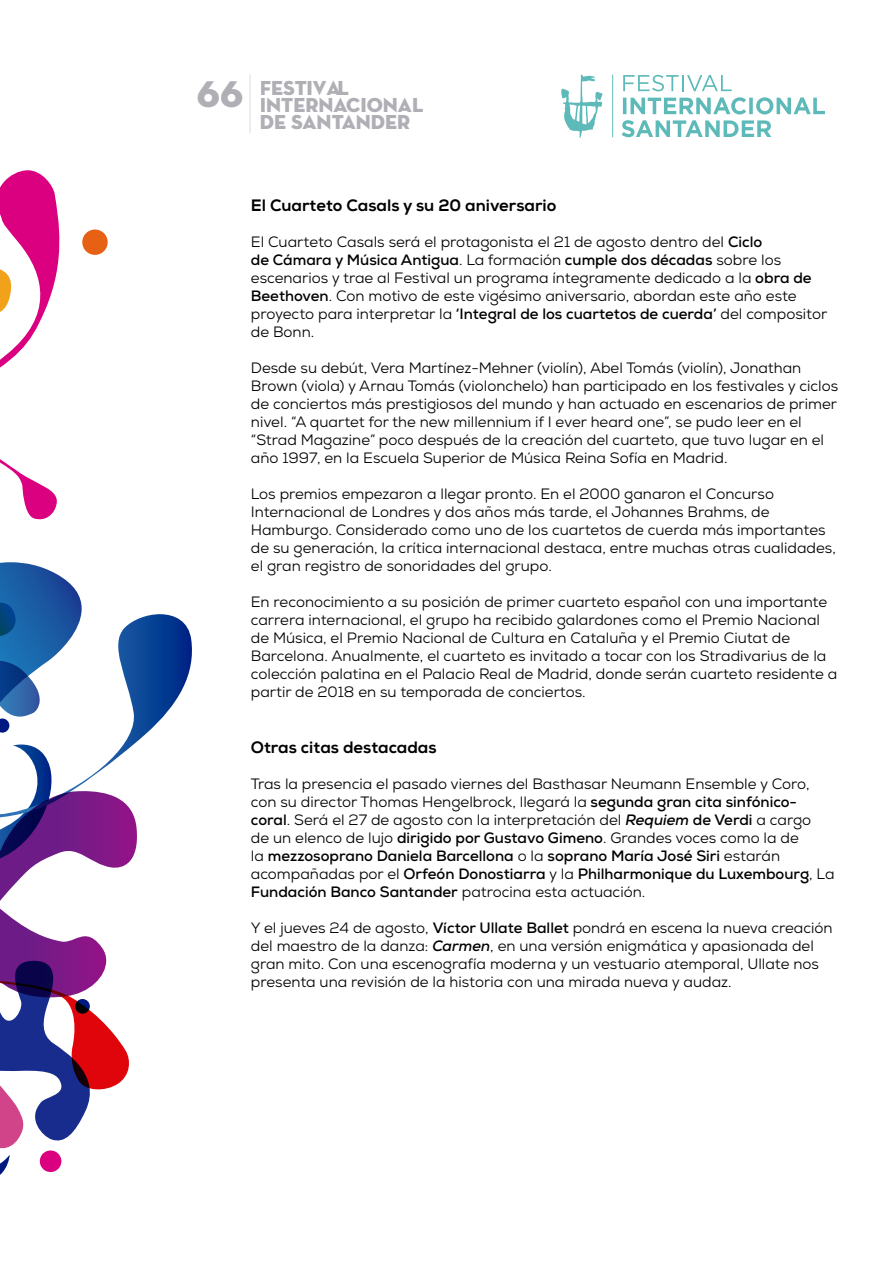
<style>
.page{position:relative;width:893px;height:1263px;background:#fff}
.page>*{position:absolute;margin:0;border:0;box-sizing:border-box;transform-origin:0 0}
.t1{font:37.8px "Neutra Disp Titling";color:#b0afb5}
.t2{font:20.7px/17.2px "Neutra Disp Titling";color:#b0afb5}
.t3{font:800 16.5px "Nexa";color:#000}
.t4{font:15px/18px "Nexa";color:#000}
.s1{font-weight:700}
.s2{font-weight:700;font-style:italic}
</style>
<div class="page">
<svg style="left:250px;top:74px;width:1px;height:59px"></svg>
<svg style="left:0;top:170px;width:192px;height:1005px"></svg>
<svg style="left:622px;top:120px;width:149px;height:17px"></svg>
<svg style="left:623px;top:97px;width:202px;height:17px"></svg>
<svg style="left:561px;top:75px;width:41px;height:63px"></svg>
<hr style="left:612px;top:75px;width:1px;height:62px;background:#5ebab9">
<svg style="left:623px;top:75px;width:109px;height:16px"></svg>
<h1 class="t1" style="left:197px;top:70px;width:48px">66</h1>
<h2 class="t2" style="left:260px;top:79px;width:165px">FESTIVAL<br>INTERNACIONAL<br>DE SANTANDER</h2>
<p class="t3" style="left:251px;top:195px;width:307px">El Cuarteto Casals y su 20 aniversario</p>
<p class="t4" style="left:251px;top:233px;width:578px">El Cuarteto Casals será el protagonista el 21 de agosto dentro del <span class="s1">Ciclo<br>de Cámara y Música Antigua</span>. La formación <span class="s1">cumple dos décadas</span> sobre los escenarios y trae al Festival un programa íntegramente dedicado a la <span class="s1">obra de Beethoven</span>. Con motivo de este vigésimo aniversario, abordan este año este proyecto para interpretar la <span class="s1">‘Integral de los cuartetos de cuerda’</span> del compositor de Bonn.</p>
<p class="t4" style="left:251px;top:359px;width:589px">Desde su debút, Vera Martínez-Mehner (violín), Abel Tomás (violín), Jonathan Brown (viola) y Arnau Tomás (violonchelo) han participado en los festivales y ciclos de conciertos más prestigiosos del mundo y han actuado en escenarios de primer nivel. “A quartet for the new millennium if I ever heard one”, se pudo leer en el “Strad Magazine” poco después de la creación del cuarteto, que tuvo lugar en el año 1997, en la Escuela Superior de Música Reina Sofía en Madrid.</p>
<p class="t4" style="left:251px;top:485px;width:586px">Los premios empezaron a llegar pronto. En el 2000 ganaron el Concurso Internacional de Londres y dos años más tarde, el Johannes Brahms, de Hamburgo. Considerado como uno de los cuartetos de cuerda más importantes de su generación, la crítica internacional destaca, entre muchas otras cualidades, el gran registro de sonoridades del grupo.</p>
<p class="t4" style="left:251px;top:593px;width:588px">En reconocimiento a su posición de primer cuarteto español con una importante carrera internacional, el grupo ha recibido galardones como el Premio Nacional de Música, el Premio Nacional de Cultura en Cataluña y el Premio Ciutat de Barcelona. Anualmente, el cuarteto es invitado a tocar con los Stradivarius de la colección palatina en el Palacio Real de Madrid, donde serán cuarteto residente a partir de 2018 en su temporada de conciertos.</p>
<p class="t3" style="left:251px;top:737px;width:187px">Otras citas destacadas</p>
<p class="t4" style="left:251px;top:774px;width:585px">Tras la presencia el pasado viernes del Basthasar Neumann Ensemble y Coro, con su director Thomas Hengelbrock, llegará la <span class="s1">segunda gran cita sinfónico&shy;coral</span>. Será el 27 de agosto con la interpretación del <span class="s2">Requiem</span> <span class="s1">de Verdi</span> a cargo<br>de un elenco de lujo <span class="s1">dirigido por Gustavo Gimeno</span>. Grandes voces como la de<br>la <span class="s1">mezzosoprano Daniela Barcellona</span> o la <span class="s1">soprano María José Siri</span> estarán acompañadas por el <span class="s1">Orfeón Donostiarra</span> y la <span class="s1">Philharmonique du Luxembourg</span>, La <span class="s1">Fundación Banco Santander</span> patrocina esta actuación.</p>
<p class="t4" style="left:251px;top:918px;width:583px">Y el jueves 24 de agosto, <span class="s1">Víctor Ullate Ballet</span> pondrá en escena la nueva creación del maestro de la danza: <span class="s2">Carmen</span>, en una versión enigmática y apasionada del gran mito. Con una escenografía moderna y un vestuario atemporal, Ullate nos presenta una revisión de la historia con una mirada nueva y audaz.</p>
</div>
